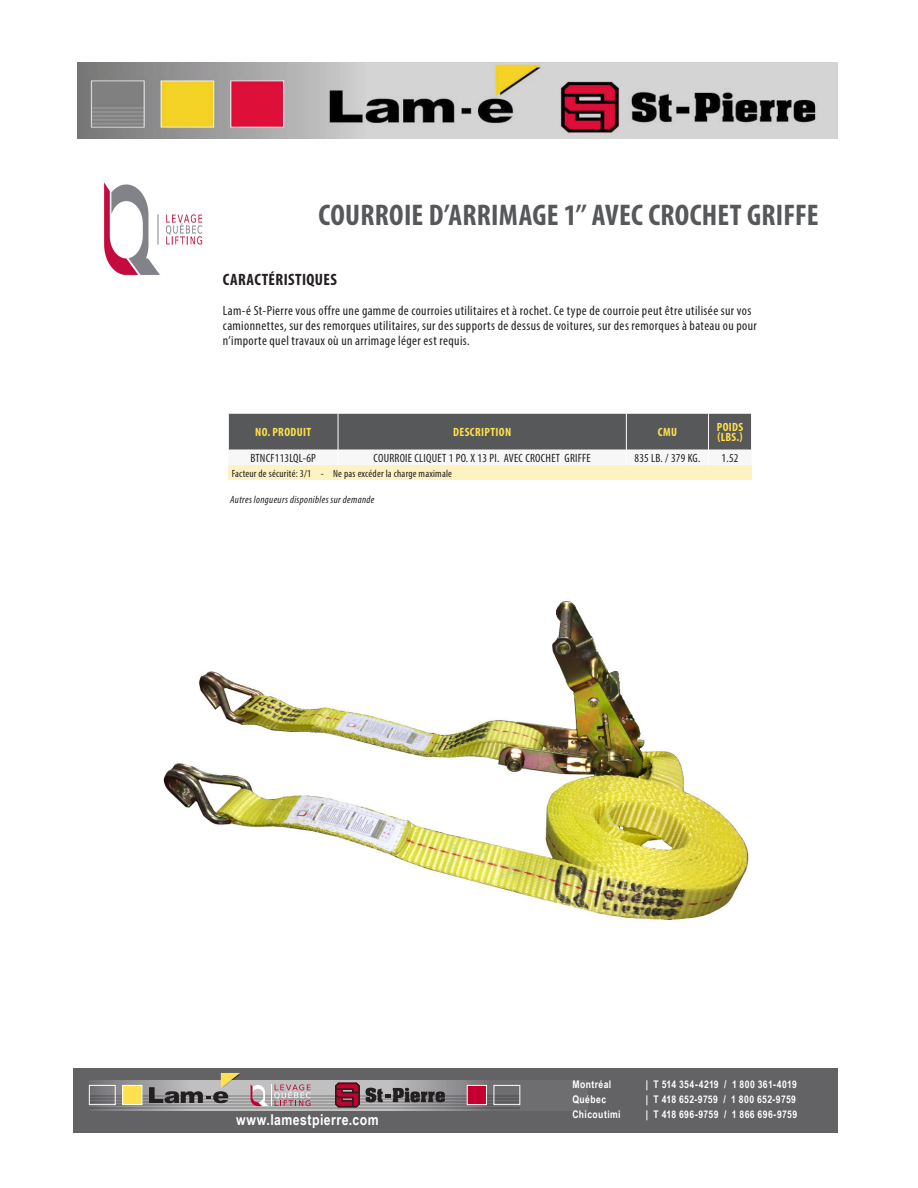
<style>
.page{position:relative;width:918px;height:1188px;background:#fff}
.page>*{position:absolute;margin:0;border:0;box-sizing:border-box;transform-origin:0 0}
.Product_-_Product_Ti{font:700 condensed 30px "Myriad Pro";letter-spacing:.01em;color:#57585a}
.Heading_4{font:700 condensed 16.5px "Myriad Pro";letter-spacing:.025em;color:#231f20}
.t1{font:700 15px "Arial Narrow";letter-spacing:.03em;color:#fff}
.t2{font:condensed 13.5px/15px "Myriad Pro";letter-spacing:.03em;color:#231f20}
.Table_-_Normal_Cells{font:condensed 12px "Myriad Pro";letter-spacing:.02em;color:#231f20}
.Table_-_Master_Heade{font:700 condensed 12px "Myriad Pro";letter-spacing:.03em;color:#ffe04e}
.t3{font:700 10.5px "Arial Narrow";letter-spacing:.04em;color:#fff}
.Table_-_Normal_Cells-2{font:condensed 10.5px "Myriad Pro";letter-spacing:.02em;color:#231f20}
.t4{font:italic condensed 10.5px "Myriad Pro";letter-spacing:.035em;color:#231f20}
</style>
<div class="page">
<div style="left:73px;top:1068px;width:764px;height:64px;background:#636366"></div>
<svg style="left:89px;top:1080px;width:498px;height:30px"></svg>
<hr style="left:89px;top:1098px;width:431px;height:2px;background:#231f20">
<hr style="left:89px;top:1101px;width:431px;height:2px;background:#231f20">
<hr style="left:89px;top:1104px;width:431px;height:2px;background:#231f20">
<hr style="left:89px;top:1107px;width:431px;height:2px;background:#231f20">
<hr style="left:89px;top:1095px;width:431px;height:2px;background:#231f20">
<div style="left:494px;top:1085px;width:26px;height:20px;border:1px solid #fff"></div>
<div style="left:467px;top:1085px;width:19px;height:20px;background:#c5002e"></div>
<div style="left:467px;top:1085px;width:20px;height:20px;border:1px solid #fff"></div>
<div style="left:89px;top:1085px;width:27px;height:20px;border:1px solid #fff"></div>
<div style="left:123px;top:1085px;width:19px;height:20px;background:#ffe04e"></div>
<div style="left:122px;top:1085px;width:20px;height:20px;border:1px solid #fff"></div>
<svg style="left:366px;top:1088px;width:79px;height:14px"></svg>
<svg style="left:335px;top:1083px;width:25px;height:24px"></svg>
<svg style="left:149px;top:1073px;width:91px;height:30px"></svg>
<svg style="left:251px;top:1084px;width:60px;height:22px"></svg>
<img style="left:77px;top:62px;width:760px;height:76px">
<div style="left:228px;top:465px;width:524px;height:15px;background:#fcf2c2"></div>
<div style="left:229px;top:414px;width:522px;height:36px;background:#57585a"></div>
<hr style="left:338px;top:414px;width:1px;height:36px;background:#fff">
<hr style="left:626px;top:414px;width:1px;height:36px;background:#fff">
<hr style="left:708px;top:414px;width:1px;height:36px;background:#fff">
<img style="left:104px;top:182px;width:99px;height:94px">
<img style="left:163px;top:601px;width:586px;height:319px">
<p class="Product_-_Product_Ti" style="left:319px;top:196px;width:502px">COURROIE D’ARRIMAGE 1’’ AVEC CROCHET GRIFFE</p>
<p class="Heading_4" style="left:223px;top:269px;width:116px">CARACTÉRISTIQUES</p>
<p class="t2" style="left:223px;top:303px;width:536px">Lam-é St-Pierre vous offre une gamme de courroies utilitaires et à rochet. Ce type de courroie peut être utilisée sur vos camionnettes, sur des remorques utilitaires, sur des supports de dessus de voitures, sur des remorques à bateau ou pour n’importe quel travaux où un arrimage léger est requis.</p>
<p class="Table_-_Master_Heade" style="left:255px;top:424px;width:58px">NO. PRODUIT</p>
<p class="Table_-_Master_Heade" style="left:453px;top:424px;width:59px">DESCRIPTION</p>
<p class="Table_-_Master_Heade" style="left:658px;top:424px;width:21px">CMU</p>
<p class="Table_-_Master_Heade" style="left:717px;top:419px;width:28px">POIDS</p>
<p class="Table_-_Master_Heade" style="left:717px;top:430px;width:27px">(LBS.)</p>
<p class="Table_-_Normal_Cells" style="left:250px;top:451px;width:67px">BTNCF113LQL-6P</p>
<p class="Table_-_Normal_Cells" style="left:374px;top:451px;width:219px">COURROIE CLIQUET 1 PO. X 13 PI. AVEC CROCHET GRIFFE</p>
<p class="Table_-_Normal_Cells" style="left:635px;top:451px;width:67px">835 LB. / 379 KG.</p>
<p class="Table_-_Normal_Cells" style="left:722px;top:451px;width:18px">1.52</p>
<p class="Table_-_Normal_Cells-2" style="left:232px;top:467px;width:222px">Facteur de sécurité: 3/1 - Ne pas excéder la charge maximale</p>
<p class="t4" style="left:230px;top:493px;width:146px">Autres longueurs disponibles sur demande</p>
<p class="t1" style="left:236px;top:1108px;width:144px">www.lamestpierre.com</p>
<p class="t3" style="left:572px;top:1076px;width:40px">Montréal</p>
<p class="t3" style="left:572px;top:1091px;width:35px">Québec</p>
<p class="t3" style="left:572px;top:1106px;width:50px">Chicoutimi</p>
<p class="t3" style="left:646px;top:1076px;width:153px">| T 514 354-4219 / 1 800 361-4019</p>
<p class="t3" style="left:646px;top:1091px;width:152px">| T 418 652-9759 / 1 800 652-9759</p>
<p class="t3" style="left:646px;top:1106px;width:153px">| T 418 696-9759 / 1 866 696-9759</p>
</div>
